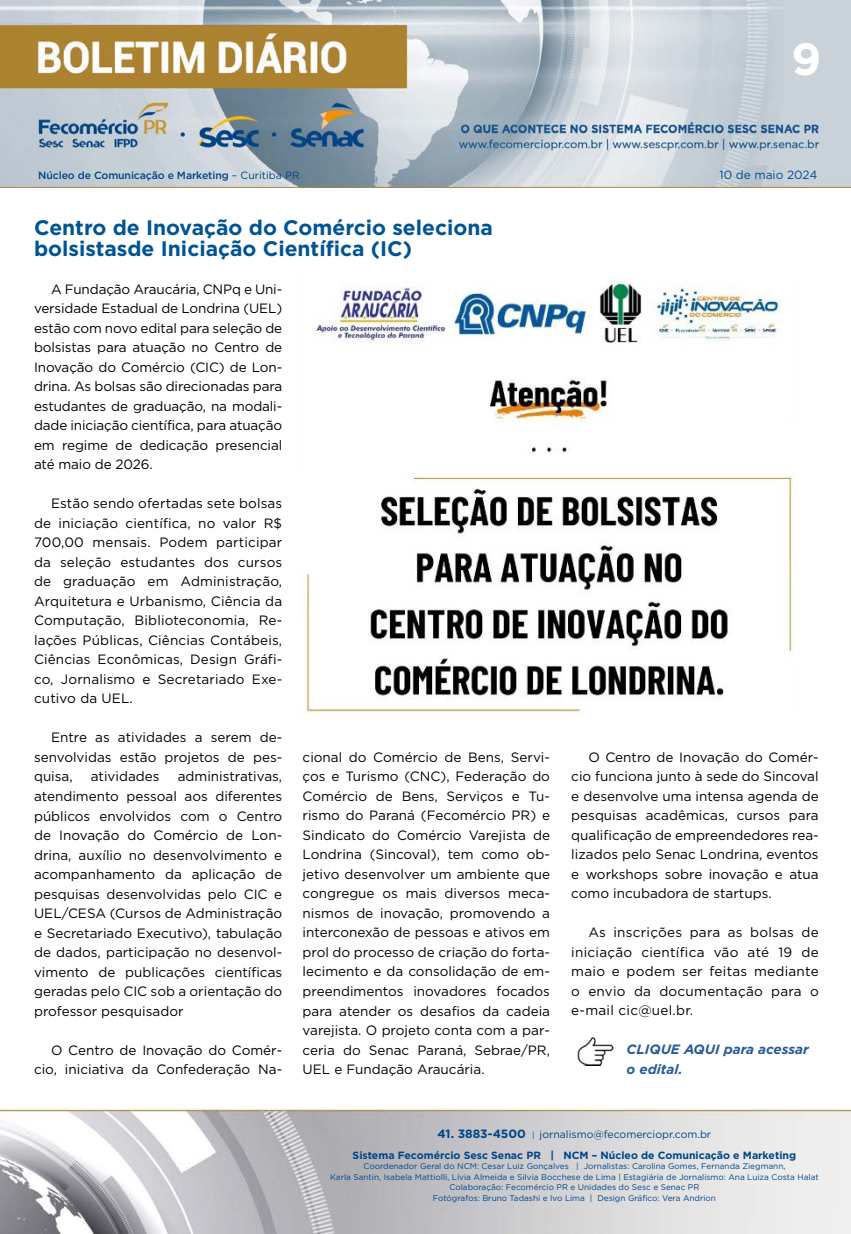
<style>
.page{position:relative;width:851px;height:1234px;background:#fff}
.page>*{position:absolute;margin:0;border:0;box-sizing:border-box;transform-origin:0 0}
.t1{font:700 45px "Gotham";color:#fff}
.t2{font:700 21px/21px "Gotham";color:#005493}
.t3{font:13.5px/19.5px "Gotham";color:#000;text-align:justify}
.t4{font:italic 700 13.5px/19.5px "Gotham";color:#275b9b}
.t5{font:11.85px "Gotham";color:#004a93}
.t6{font:700 10.5px/21px "Gotham";color:#004587;text-align:center}
.t7{font:500 10.5px "Gotham";letter-spacing:-.01em;color:#004587}
.t8{font:8.25px/10.5px "Gotham";color:#004587;text-align:center}
.s1{font-weight:400}
.s2{font-size:12px}
.s3{font-weight:400;font-size:8.25px}
</style>
<div class="page">
<img style="left:0;top:0;width:850px;height:188px">
<img style="left:0;top:1109px;width:850px;height:124px">
<img style="left:305px;top:279px;width:488px;height:434px">
<img style="left:578px;top:1037px;width:35px;height:27px">
<h1 class="t1" style="left:791px;top:29px;width:31px">9</h1>
<p class="t7" style="left:38px;top:168px;width:263px">Núcleo de Comunicação e Marketing <span class="s1">– Curitiba PR</span></p>
<p class="t5" style="left:719px;top:167px;width:99px">10 de maio 2024</p>
<h2 class="t2" style="left:34px;top:217px;width:460px">Centro de Inovação do Comércio seleciona bolsistasde Iniciação Científica (IC)</h2>
<p class="t3" style="left:34px;top:279px;width:250px;text-indent:17px">A Fundação Araucária, CNPq e Uni&shy;versidade Estadual de Londrina (UEL) estão com novo edital para seleção de bolsistas para atuação no Centro de Inovação do Comércio (CIC) de Lon&shy;drina. As bolsas são direcionadas para estudantes de graduação, na modali&shy;dade iniciação científica, para atuação em regime de dedicação presencial até maio de 2026.</p>
<p class="t3" style="left:34px;top:493px;width:250px;text-indent:17px">Estão sendo ofertadas sete bolsas de iniciação científica, no valor R$ 700,00 mensais. Podem participar da seleção estudantes dos cursos de graduação em Administração, Arquitetura e Urbanismo, Ciência da Computação, Biblioteconomia, Re&shy;lações Públicas, Ciências Contábeis, Ciências Econômicas, Design Gráfi&shy;co, Jornalismo e Secretariado Exe&shy;cutivo da UEL.</p>
<p class="t3" style="left:34px;top:727px;width:250px;text-indent:17px">Entre as atividades a serem de&shy;senvolvidas estão projetos de pes&shy;quisa,</p>
<p class="t3" style="left:302px;top:747px;width:249px">cional do Comércio de Bens, Servi&shy;ços e Turismo (CNC), Federação do Comércio de Bens, Serviços e Tu&shy;rismo do Paraná (Fecomércio PR) e Sindicato do Comércio Varejista de Londrina (Sincoval), tem como ob&shy;jetivo desenvolver um ambiente que congregue os mais diversos meca&shy;nismos de inovação, promovendo a interconexão de pessoas e ativos em prol do processo de criação do forta&shy;lecimento e da consolidação de em&shy;preendimentos inovadores focados para atender os desafios da cadeia varejista. O projeto conta com a par&shy;ceria do Senac Paraná, Sebrae/PR, UEL e Fundação Araucária.</p>
<p class="t3" style="left:571px;top:746px;width:249px;text-indent:17px">O Centro de Inovação do Comér&shy;cio funciona junto à sede do Sincoval e desenvolve uma intensa agenda de pesquisas acadêmicas, cursos para qualificação de empreendedores rea&shy;lizados pelo Senac Londrina, eventos e workshops sobre inovação e atua como incubadora de startups.</p>
<p class="t3" style="left:34px;top:766px;width:250px;text-indent:144px">administrativas, atendimento pessoal aos diferentes públicos envolvidos com o Centro de Inovação do Comércio de Lon&shy;drina, auxílio no desenvolvimento e acompanhamento da aplicação de pesquisas desenvolvidas pelo CIC e UEL/CESA (Cursos de Administração e Secretariado Executivo), tabulação de dados, participação no desenvol&shy;vimento de publicações científicas geradas pelo CIC sob a orientação do professor pesquisador</p>
<p class="t3" style="left:34px;top:1039px;width:250px;text-align:right">O Centro de Inovação do Comér&shy;cio, iniciativa da Confederação Na-</p>
<p class="t3" style="left:91px;top:766px;width:70px">atividades</p>
<p class="t3" style="left:571px;top:922px;width:249px;text-indent:17px">As inscrições para as bolsas de iniciação científica vão até 19 de maio e podem ser feitas mediante o envio da documentação para o e-mail cic@uel.br.</p>
<p class="t4" style="left:626px;top:1039px;width:184px">CLIQUE AQUI para acessar o edital.</p>
<p class="t6" style="left:352px;top:1122px;width:445px"><span class="s2">41. 3883-4500</span> <span class="s3">|</span> <span class="s1">jornalismo@fecomerciopr.com.br<br></span>Sistema Fecomércio Sesc Senac PR | NCM – Núcleo de Comunicação e Marketing</p>
<p class="t8" style="left:330px;top:1160px;width:490px">Coordenador Geral do NCM: Cesar Luiz Gonçalves | Jornalistas: Carolina Gomes, Fernanda Ziegmann,<br>Karla Santin, Isabela Mattiolli, Lívia Almeida e Silvia Bocchese de Lima | Estagiária de Jornalismo: Ana Luiza Costa Halat Colaboração: Fecomércio PR e Unidades do Sesc e Senac PR<br>Fotógrafos: Bruno Tadashi e Ivo Lima | Design Gráfico: Vera Andrion</p>
</div>
